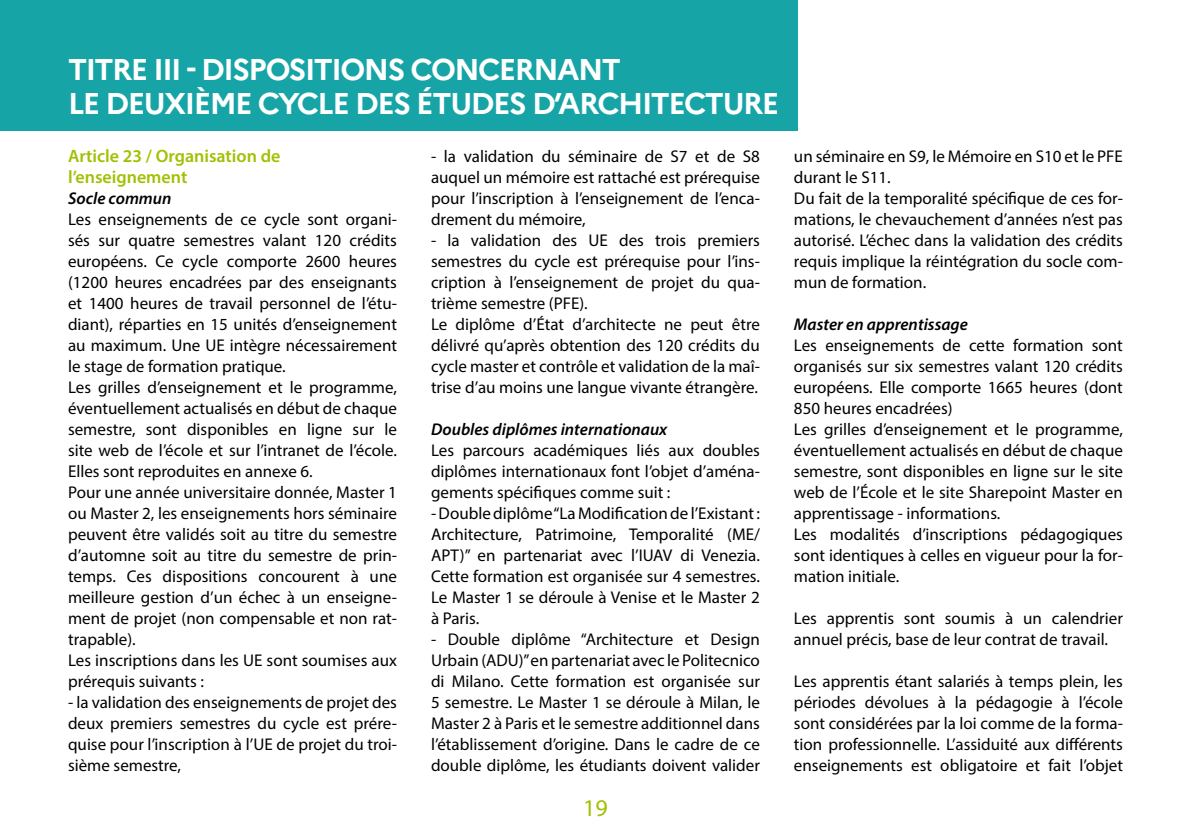
<style>
.page{position:relative;width:1191px;height:840px;background:#fff}
.page>*{position:absolute;margin:0;border:0;box-sizing:border-box;transform-origin:0 0}
.t1{font:700 30px/34px "Marianne";letter-spacing:-.05em;color:#fff}
.t2{font:24px "Myriad Pro";color:#a4bf03}
.t3{font:600 18px/21px "Myriad Pro";color:#a4bf03}
.t4{font:17px/21px "Myriad Pro";color:#000;text-align:justify}
.t5{font:italic 600 17px "Myriad Pro";color:#000}
</style>
<div class="page">
<div style="left:0;top:0;width:797px;height:130px;background:#16a4a7"></div>
<h1 class="t1" style="left:68px;top:52px;width:712px">TITRE III - DISPOSITIONS CONCERNANT<br>LE DEUXIÈME CYCLE DES ÉTUDES D’ARCHITECTURE</h1>
<p class="t3" style="left:68px;top:145px;width:214px">Article 23 / Organisation de l’enseignement</p>
<p class="t5" style="left:68px;top:187px;width:105px">Socle commun</p>
<p class="t4" style="left:68px;top:208px;width:330px;text-align:left">Les enseignements de ce cycle sont organi&shy;sés sur quatre semestres valant 120 crédits européens. Ce cycle comporte 2600 heures (1200 heures encadrées par des enseignants et 1400 heures de travail personnel de l’étu&shy;diant), réparties en 15 unités d’enseignement au maximum. Une UE intègre nécessairement le stage de formation pratique.<br>Les grilles d’enseignement et le programme, éventuellement actualisés en début de chaque semestre, sont disponibles en ligne sur le site web de l’école et sur l’intranet de l’école.<br>Elles sont reproduites en annexe 6.<br>Pour une année universitaire donnée, Master 1 ou Master 2, les enseignements hors séminaire peuvent être validés soit au titre du semestre d’automne soit au titre du semestre de prin&shy;temps. Ces dispositions concourent à une meilleure gestion d’un échec à un enseigne&shy;ment de projet (non compensable et non rat&shy;trapable).<br>Les inscriptions dans les UE sont soumises aux prérequis suivants :</p>
<p class="t4" style="left:68px;top:691px;width:330px">- la validation des enseignements de projet des deux premiers semestres du cycle est prére&shy;quise pour l’inscription à l’UE de projet du troi&shy;sième semestre,</p>
<p class="t4" style="left:431px;top:145px;width:330px">- la validation du séminaire de S7 et de S8 auquel un mémoire est rattaché est prérequise pour l’inscription à l’enseignement de l’enca&shy;drement du mémoire,</p>
<p class="t4" style="left:431px;top:229px;width:330px;text-align:left">- la validation des UE des trois premiers semestres du cycle est prérequise pour l’ins&shy;cription à l’enseignement de projet du qua&shy;trième semestre (PFE).<br>Le diplôme d’État d’architecte ne peut être délivré qu’après obtention des 120 crédits du cycle master et contrôle et validation de la maî&shy;trise d’au moins une langue vivante étrangère.</p>
<p class="t5" style="left:431px;top:418px;width:238px">Doubles diplômes internationaux</p>
<p class="t4" style="left:431px;top:439px;width:330px">Les parcours académiques liés aux doubles diplômes internationaux font l’objet d’aména&shy;gements spécifiques comme suit :</p>
<p class="t4" style="left:431px;top:502px;width:330px">- Double diplôme “La Modification de l’Existant :<br>Architecture, Patrimoine, Temporalité (ME/ APT)” en partenariat avec l’IUAV di Venezia.<br>Cette formation est organisée sur 4 semestres.<br>Le Master 1 se déroule à Venise et le Master 2 à Paris.</p>
<p class="t4" style="left:431px;top:628px;width:330px">- Double diplôme “Architecture et Design Urbain (ADU)” en partenariat avec le Politecnico di Milano. Cette formation est organisée sur 5 semestre. Le Master 1 se déroule à Milan, le Master 2 à Paris et le semestre additionnel dans l’établissement d’origine. Dans le cadre de ce double diplôme, les étudiants doivent valider</p>
<h2 class="t2" style="left:583px;top:792px;width:26px">19</h2>
<p class="t4" style="left:794px;top:145px;width:330px;text-align:left">un séminaire en S9, le Mémoire en S10 et le PFE durant le S11.<br>Du fait de la temporalité spécifique de ces for&shy;mations, le chevauchement d’années n’est pas autorisé. L’échec dans la validation des crédits requis implique la réintégration du socle com&shy;mun de formation.</p>
<p class="t5" style="left:794px;top:313px;width:175px">Master en apprentissage</p>
<p class="t4" style="left:794px;top:334px;width:330px;text-align:left">Les enseignements de cette formation sont organisés sur six semestres valant 120 crédits européens. Elle comporte 1665 heures (dont 850 heures encadrées)<br>Les grilles d’enseignement et le programme, éventuellement actualisés en début de chaque semestre, sont disponibles en ligne sur le site web de l’École et le site Sharepoint Master en apprentissage - informations.<br>Les modalités d’inscriptions pédagogiques sont identiques à celles en vigueur pour la for&shy;mation initiale.</p>
<p class="t4" style="left:794px;top:607px;width:330px">Les apprentis sont soumis à un calendrier annuel précis, base de leur contrat de travail.</p>
<p class="t4" style="left:794px;top:670px;width:330px">Les apprentis étant salariés à temps plein, les périodes dévolues à la pédagogie à l’école sont considérées par la loi comme de la forma&shy;tion professionnelle. L’assiduité aux différents enseignements est obligatoire et fait l’objet</p>
</div>
